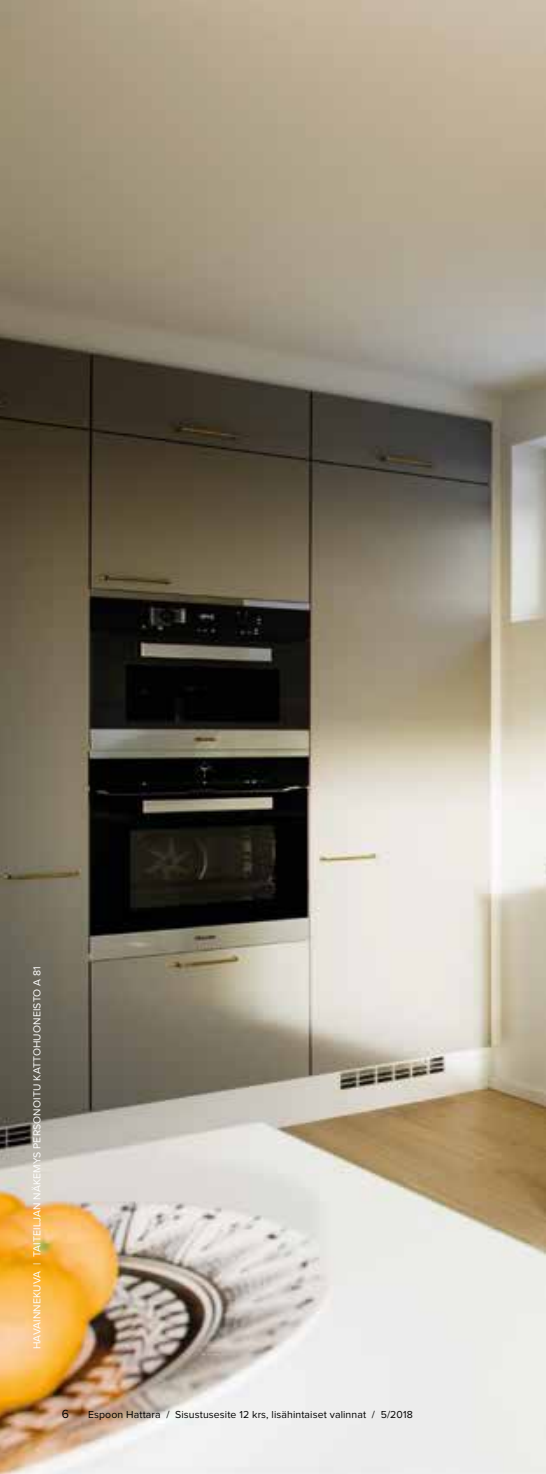
<style>
.page{position:relative;width:546px;height:1474px;background:#fff}
.page>*{position:absolute;margin:0;border:0;box-sizing:border-box;transform-origin:0 0}
.t1{font:12.25px "Proxima Nova";color:#000}
.t2{font:10.5px "Proxima Nova";letter-spacing:.01em;color:#000}
.t3{font:10.5px "Proxima Nova";letter-spacing:.01em;color:#fff}
</style>
<div class="page">
<img style="left:0;top:0;width:546px;height:1473px">
<p class="t3" style="left:32px;top:1349px;width:384px;rotate:-90deg">HAVAINNEKUVA | TAITEILJAN NÄKEMYS PERSONOITU KATTOHUONEISTO A 81</p>
<p class="t1" style="left:62px;top:1407px;width:9px">6</p>
<p class="t2" style="left:88px;top:1409px;width:326px">Espoon Hattara / Sisustusesite 12 krs, lisähintaiset valinnat / 5/2018</p>
</div>
